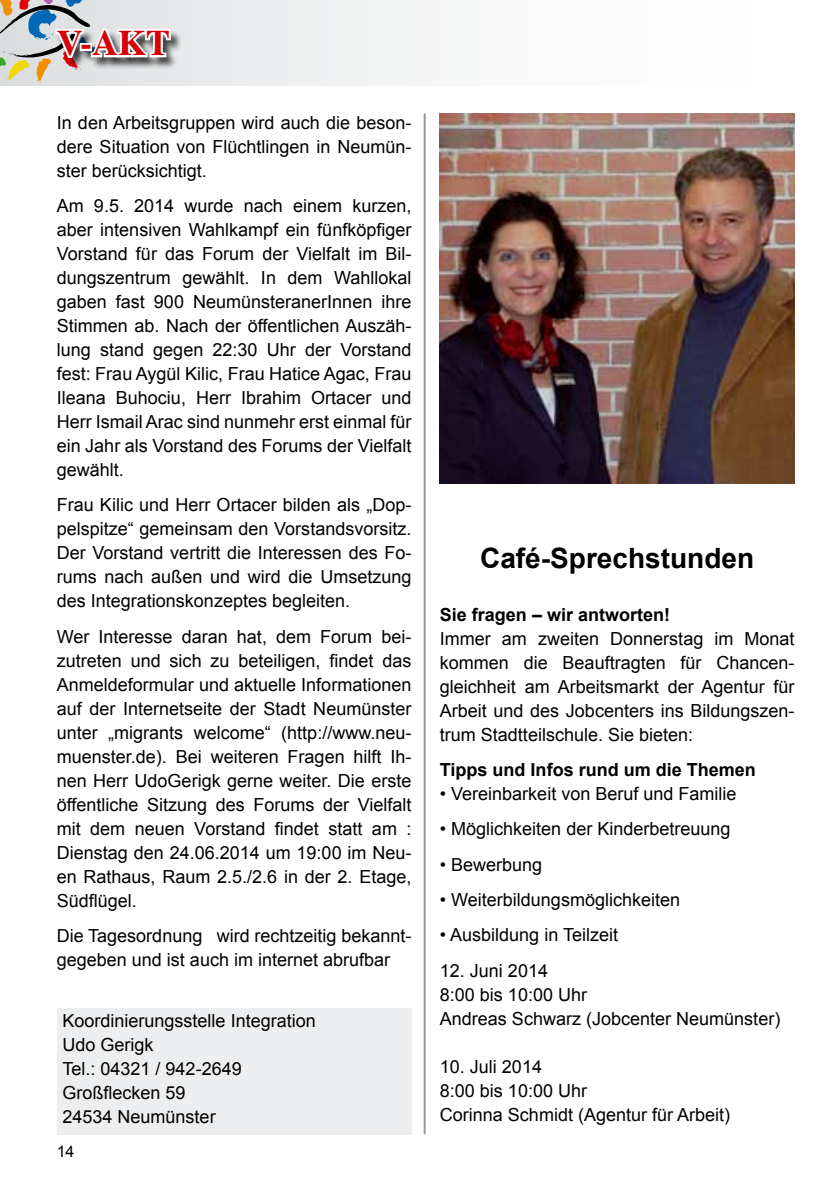
<style>
.page{position:relative;width:840px;height:1191px;background:#fff}
.page>*{position:absolute;margin:0;border:0;box-sizing:border-box;transform-origin:0 0}
.t1{font:700 36px "Times";color:#d70006}
.t2{font:700 28px "Arial";color:#000}
.t3{font:18px/24px "Arial";color:#000;text-align:justify}
.t4{font:700 18px "Arial";color:#000}
.t5{font:16px "Arial";color:#000}
</style>
<div class="page">
<img style="left:439px;top:113px;width:355px;height:371px">
<div style="left:57px;top:1008px;width:354px;height:126px;background:#edeeef"></div>
<hr style="left:423px;top:113px;width:2px;height:1021px;background:#98989c">
<div style="left:173px;top:0;width:251px;height:85px;background:#eef0f0"></div>
<div style="left:55px;top:30px;width:127px;height:39px;background:#000;opacity:.75"></div>
<svg style="left:0;top:0;width:173px;height:85px;background:#c7c8c5"></svg>
<h1 class="t1" style="left:57px;top:9px;width:115px">V-AKT</h1>
<p class="t3" style="left:57px;top:110px;width:356px">In den Arbeitsgruppen wird auch die beson&shy;dere Situation von Flüchtlingen in Neumün&shy;ster berücksichtigt.</p>
<p class="t3" style="left:57px;top:194px;width:356px">Am 9.5. 2014 wurde nach einem kurzen, aber intensiven Wahlkampf ein fünfköpfiger Vorstand für das Forum der Vielfalt im Bil&shy;dungszentrum gewählt. In dem Wahllokal gaben fast 900 NeumünsteranerInnen ihre Stimmen ab. Nach der öffentlichen Auszäh&shy;lung stand gegen 22:30 Uhr der Vorstand fest: Frau Aygül Kilic, Frau Hatice Agac, Frau Ileana Buhociu, Herr Ibrahim Ortacer und Herr Ismail Arac sind nunmehr erst einmal für ein Jahr als Vorstand des Forums der Vielfalt gewählt.</p>
<p class="t3" style="left:57px;top:493px;width:356px">Frau Kilic und Herr Ortacer bilden als „Dop&shy;pelspitze“ gemeinsam den Vorstandsvorsitz.<br>Der Vorstand vertritt die Interessen des Fo&shy;rums nach außen und wird die Umsetzung des Integrationskonzeptes begleiten.</p>
<p class="t3" style="left:57px;top:624px;width:356px">Wer Interesse daran hat, dem Forum bei&shy;zutreten und sich zu beteiligen, findet das Anmeldeformular und aktuelle Informationen auf der Internetseite der Stadt Neumünster unter „migrants welcome“ (http://www.neu&shy;muenster.de). Bei weiteren Fragen hilft Ih&shy;nen Herr UdoGerigk gerne weiter. Die erste öffentliche Sitzung des Forums der Vielfalt mit dem neuen Vorstand findet statt am :<br>Dienstag den 24.06.2014 um 19:00 im Neu&shy;en Rathaus, Raum 2.5./2.6 in der 2. Etage, Südflügel.</p>
<p class="t3" style="left:57px;top:924px;width:356px">Die Tagesordnung wird rechtzeitig bekannt&shy;gegeben und ist auch im internet abrufbar</p>
<p class="t3" style="left:62px;top:1008px;width:255px;text-align:left">Koordinierungsstelle Integration<br>Udo Gerigk<br>Tel.: 04321 / 942-2649<br>Großflecken 59<br>24534 Neumünster</p>
<p class="t5" style="left:57px;top:1141px;width:19px">14</p>
<h2 class="t2" style="left:480px;top:539px;width:275px">Café-Sprechstunden</h2>
<p class="t4" style="left:439px;top:602px;width:232px">Sie fragen – wir antworten!</p>
<p class="t3" style="left:439px;top:626px;width:356px">Immer am zweiten Donnerstag im Monat kommen die Beauftragten für Chancen&shy;gleichheit am Arbeitsmarkt der Agentur für Arbeit und des Jobcenters ins Bildungszen&shy;trum Stadtteilschule. Sie bieten:</p>
<p class="t4" style="left:439px;top:757px;width:317px">Tipps und Infos rund um die Themen</p>
<p class="t3" style="left:439px;top:781px;width:298px">• Vereinbarkeit von Beruf und Familie</p>
<p class="t3" style="left:439px;top:817px;width:292px">• Möglichkeiten der Kinderbetreuung</p>
<p class="t3" style="left:439px;top:852px;width:104px">• Bewerbung</p>
<p class="t3" style="left:439px;top:887px;width:242px">• Weiterbildungsmöglichkeiten</p>
<p class="t3" style="left:439px;top:923px;width:180px">• Ausbildung in Teilzeit</p>
<p class="t3" style="left:439px;top:958px;width:342px;text-align:left">12. Juni 2014<br>8:00 bis 10:00 Uhr<br>Andreas Schwarz (Jobcenter Neumünster)</p>
<p class="t3" style="left:439px;top:1054px;width:292px;text-align:left">10. Juli 2014<br>8:00 bis 10:00 Uhr<br>Corinna Schmidt (Agentur für Arbeit)</p>
</div>
